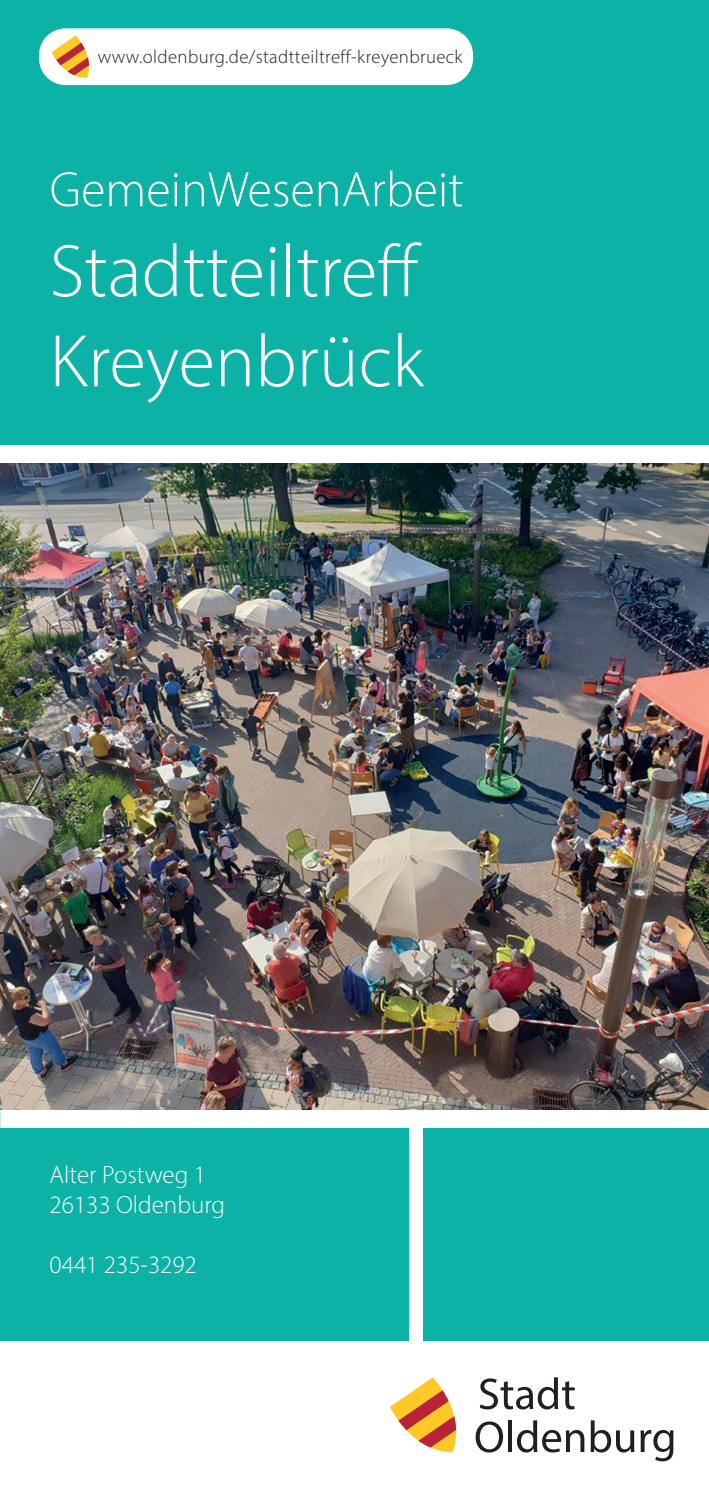
<style>
.page{position:relative;width:709px;height:1489px;background:#fff}
.page>*{position:absolute;margin:0;border:0;box-sizing:border-box;transform-origin:0 0}
.t1{font:300 75px "Myriad Pro";color:#fff}
.p_Titel{font:300 50px "Myriad Pro";color:#fff}
.p_klein_Titel{font:300 25px "Myriad Pro";color:#fff}
.t2{font:300 18.75px "Myriad Pro";letter-spacing:.02em;color:#231f20}
.s1{color:#fff}
</style>
<div class="page">
<div style="left:0;top:0;width:709px;height:444px;background:#0db2a6"></div>
<div style="left:423px;top:1128px;width:286px;height:213px;background:#0db2a6"></div>
<div style="left:0;top:1128px;width:408px;height:213px;background:#0db2a6"></div>
<img style="left:0;top:463px;width:709px;height:645px">
<img style="left:0;top:86px;width:1px;height:405px">
<svg style="left:390px;top:1377px;width:67px;height:75px"></svg>
<svg style="left:480px;top:1377px;width:94px;height:32px"></svg>
<svg style="left:475px;top:1421px;width:28px;height:31px"></svg>
<hr style="left:508px;top:1420px;width:4px;height:31px;background:#231f20">
<svg style="left:517px;top:1420px;width:67px;height:32px"></svg>
<svg style="left:590px;top:1420px;width:44px;height:32px"></svg>
<svg style="left:640px;top:1430px;width:33px;height:31px"></svg>
<div style="left:39px;top:28px;width:434px;height:57px;background:#fff;border-radius:27px"></div>
<svg style="left:51px;top:35px;width:38px;height:43px"></svg>
<p class="t2" style="left:87px;top:46px;width:376px"><span class="s1">o</span>www.oldenburg.de/stadtteiltreff-kreyenbrueck</p>
<p class="p_Titel" style="left:50px;top:159px;width:415px">GemeinWesenArbeit</p>
<h1 class="t1" style="left:50px;top:226px;width:374px">Stadtteiltreff</h1>
<h1 class="t1" style="left:50px;top:316px;width:376px">Kreyenbrück</h1>
<p class="p_klein_Titel" style="left:50px;top:1159px;width:158px">Alter Postweg 1</p>
<p class="p_klein_Titel" style="left:50px;top:1189px;width:177px">26133 Oldenburg</p>
<p class="p_klein_Titel" style="left:50px;top:1249px;width:149px">0441 235-3292</p>
</div>
